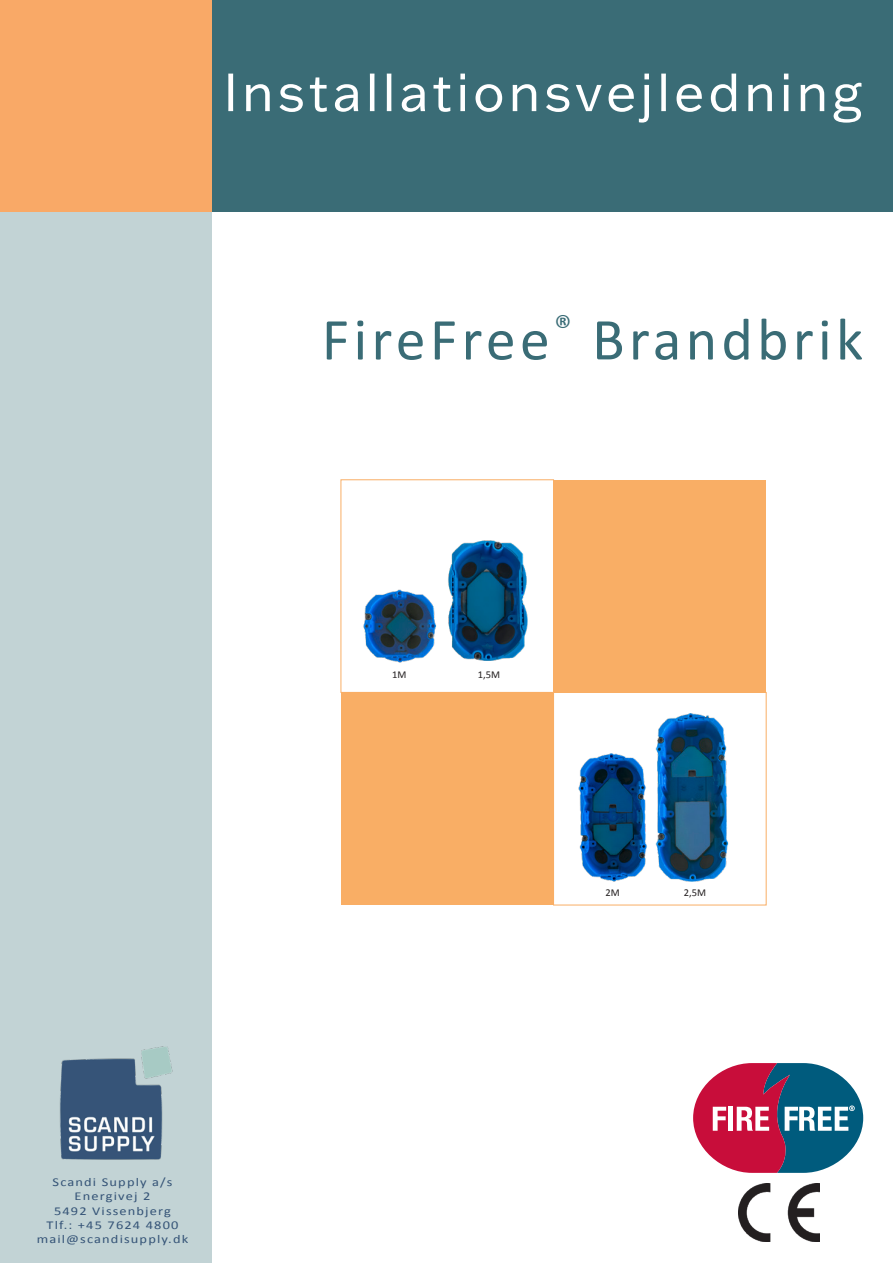
<style>
.page{position:relative;width:893px;height:1263px;background:#fff}
.page>*{position:absolute;margin:0;border:0;box-sizing:border-box;transform-origin:0 0}
.t1{font:60px "Calibri";letter-spacing:.07em;color:#3a6c76}
.t2{font:52.5px "Franklin Gothic ATF";letter-spacing:.07em;color:#fff}
.t3{font:12px/14.4px "Calibri";letter-spacing:.08em;color:#355477;text-align:center;scale:1.2 1}
.t4{font:10.5px "Calibri";color:#231f20}
</style>
<div class="page">
<img style="left:451px;top:540px;width:77px;height:121px">
<img style="left:363px;top:561px;width:96px;height:102px">
<div style="left:554px;top:480px;width:212px;height:212px;background:#f9ae65"></div>
<div style="left:341px;top:692px;width:213px;height:213px;background:#f9ae65"></div>
<img style="left:657px;top:713px;width:72px;height:169px">
<img style="left:578px;top:741px;width:90px;height:141px">
<div style="left:0;top:0;width:893px;height:212px;background:#3a6c76"></div>
<div style="left:0;top:0;width:212px;height:1263px;background:#c2d3d5"></div>
<svg style="left:693px;top:1063px;width:170px;height:110px"></svg>
<img style="left:739px;top:1183px;width:80px;height:58px">
<img style="left:60px;top:1046px;width:113px;height:114px">
<div style="left:0;top:0;width:212px;height:212px;background:#f9a967"></div>
<h2 class="t2" style="left:223px;top:57px;width:641px">Installationsvejledning</h2>
<h1 class="t1" style="left:322px;top:302px;width:543px">FireFree<sup>®</sup> Brandbrik</h1>
<p class="t3" style="left:37px;top:1174px;width:128px">Scandi Supply a/s<br>Energivej 2<br>5492 Vissenbjerg<br>Tlf.: +45 7624 4800 mail@scandisupply.dk</p>
<p class="t4" style="left:392px;top:667px;width:16px">1M</p>
<p class="t4" style="left:478px;top:667px;width:24px">1,5M</p>
<p class="t4" style="left:606px;top:886px;width:16px">2M</p>
<p class="t4" style="left:684px;top:886px;width:24px">2,5M</p>
</div>
